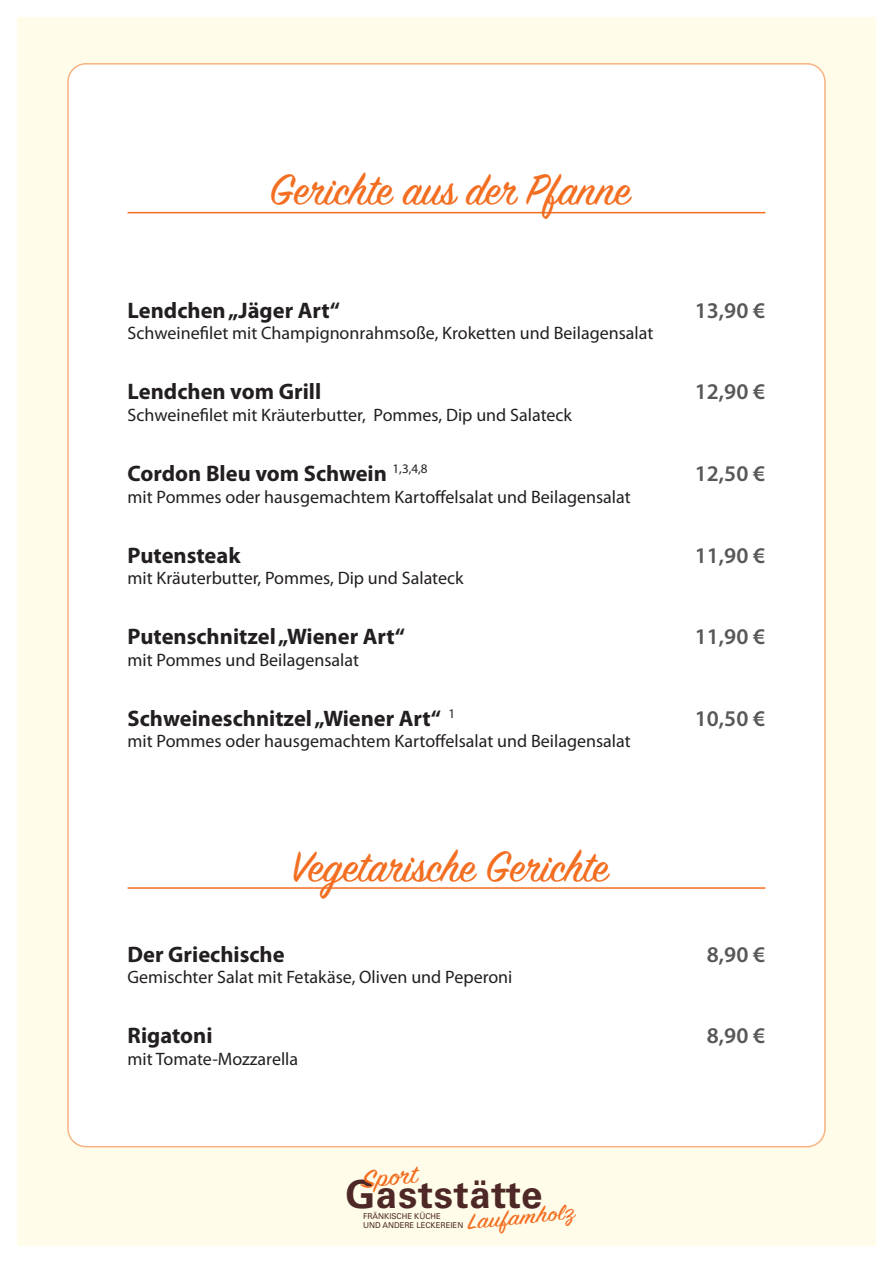
<style>
.page{position:relative;width:893px;height:1263px;background:#fff}
.page>*{position:absolute;margin:0;border:0;box-sizing:border-box;transform-origin:0 0}
.t1{font:48px "Sign Painter House Script";color:#f36e21}
.t2{font:700 38.4px "Univers";letter-spacing:.02em;color:#4e2727}
.t3{font:27.6px "Sign Painter House Script";color:#f36e21;scale:1.19 1}
.t4{font:23.85px "Sign Painter House Script";color:#f36e21;scale:1.21 1}
.t5{font:700 22.5px "Myriad Pro";color:#231f20}
.t6{font:600 22.5px "Myriad Pro";color:#57585a}
.t7{font:18px "Myriad Pro";color:#231f20}
.t8{font:8.1px/9.8px "Univers";color:#4e2727;scale:.96 1}
.s1{font-family:"Myriad"}
</style>
<div class="page">
<div style="left:17px;top:17px;width:859px;height:1229px;background:#fffde9"></div>
<div style="left:68px;top:64px;width:757px;height:1083px;background:#fff;border-radius:18px"></div>
<hr style="left:128px;top:212px;width:637px;height:1px;background:#f36e21">
<hr style="left:128px;top:887px;width:637px;height:2px;background:#f36e21">
<h1 class="t1" style="left:270px;top:160px;width:362px">Gerichte aus der Pfanne</h1>
<p class="t5" style="left:128px;top:295px;width:214px">Lendchen „Jäger Art“</p>
<p class="t6" style="left:695px;top:296px;width:72px">13,90 €</p>
<p class="t7" style="left:128px;top:322px;width:527px">Schweinefilet mit Champignonrahmsoße, Kroketten und Beilagensalat</p>
<p class="t5" style="left:128px;top:377px;width:195px">Lendchen vom Grill</p>
<p class="t6" style="left:695px;top:377px;width:72px">12,90 €</p>
<p class="t7" style="left:128px;top:404px;width:446px">Schweinefilet mit Kräuterbutter, Pommes, Dip und Salateck</p>
<p class="t5" style="left:128px;top:459px;width:302px">Cordon Bleu vom Schwein <sup>1,3,4,8</sup></p>
<p class="t6" style="left:695px;top:459px;width:72px">12,50 €</p>
<p class="t7" style="left:128px;top:485px;width:505px">mit Pommes oder hausgemachtem Kartoffelsalat und Beilagensalat</p>
<p class="t5" style="left:128px;top:540px;width:115px">Putensteak</p>
<p class="t6" style="left:695px;top:541px;width:72px">11,90 €</p>
<p class="t7" style="left:128px;top:567px;width:338px">mit Kräuterbutter, Pommes, Dip und Salateck</p>
<p class="t5" style="left:128px;top:622px;width:279px">Putenschnitzel „Wiener Art“</p>
<p class="t6" style="left:695px;top:622px;width:72px">11,90 €</p>
<p class="t7" style="left:128px;top:649px;width:233px">mit Pommes und Beilagensalat</p>
<p class="t5" style="left:128px;top:703px;width:329px"><span class="s1">Sch</span>weineschnitzel „Wiener Art“ <sup>1</sup></p>
<p class="t6" style="left:695px;top:704px;width:72px">10,50 €</p>
<p class="t7" style="left:128px;top:730px;width:505px">mit Pommes oder hausgemachtem Kartoffelsalat und Beilagensalat</p>
<h1 class="t1" style="left:292px;top:837px;width:318px">Vegetarische Gerichte</h1>
<p class="t5" style="left:128px;top:939px;width:159px">Der Griechische</p>
<p class="t6" style="left:707px;top:940px;width:60px">8,90 €</p>
<p class="t7" style="left:128px;top:966px;width:386px">Gemischter Salat mit Fetakäse, Oliven und Peperoni</p>
<p class="t5" style="left:128px;top:1021px;width:87px">Rigatoni</p>
<p class="t6" style="left:707px;top:1021px;width:60px">8,90 €</p>
<p class="t7" style="left:128px;top:1048px;width:172px">mit Tomate-Mozzarella</p>
<h3 class="t3" style="left:359px;top:1163px;width:48px;rotate:-6deg">Spor t</h3>
<h2 class="t2" style="left:345px;top:1171px;width:199px">Gaststätte</h2>
<h3 class="t4" style="left:466px;top:1208px;width:91px;rotate:-6deg">Laufamhol z</h3>
<p class="t8" style="left:363px;top:1211px;width:106px">FRÄNKISCHE KÜCHE<br>UND ANDERE LECKEREIEN</p>
</div>
